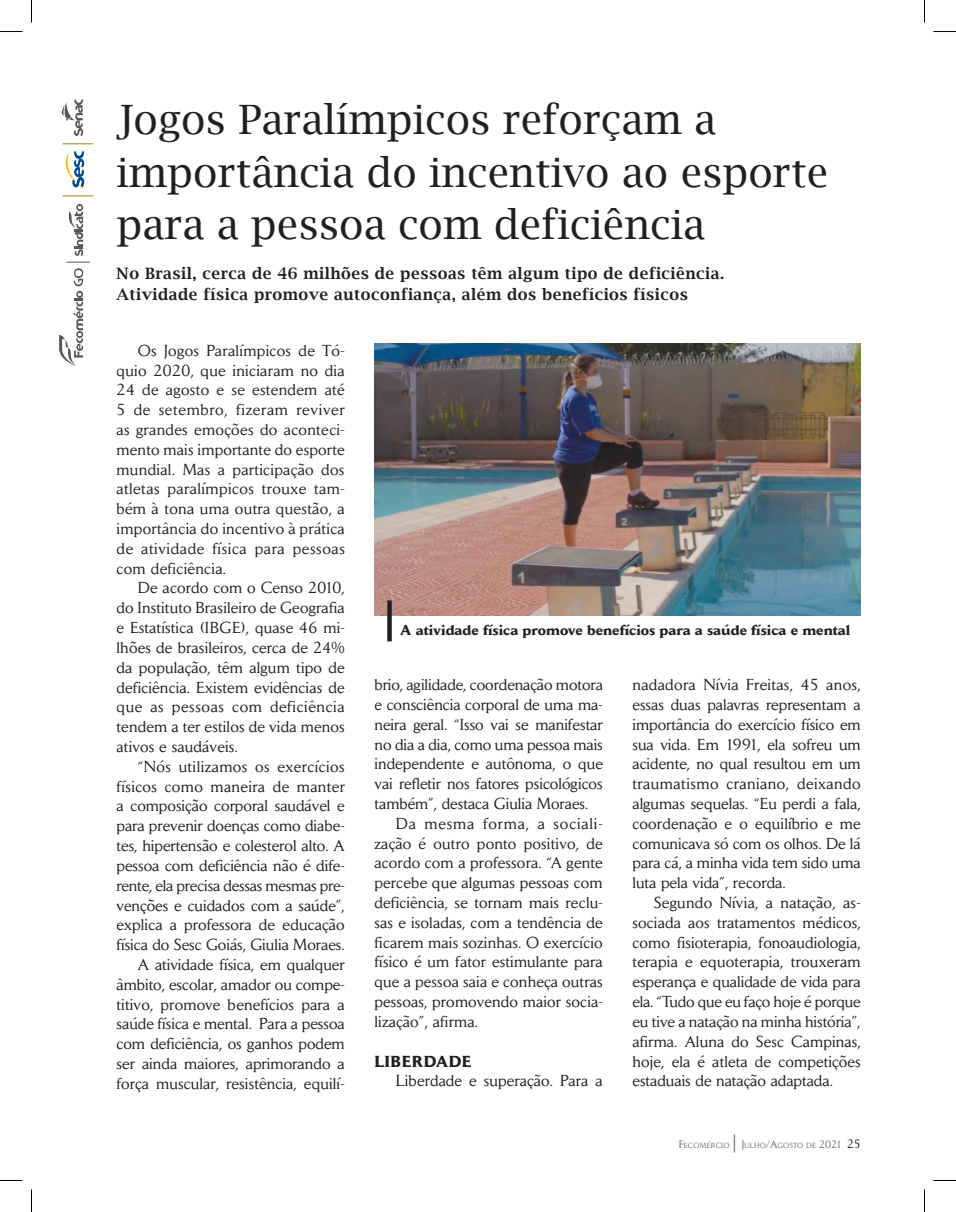
<style>
.page{position:relative;width:956px;height:1212px;background:#fff}
.page>*{position:absolute;margin:0;border:0;box-sizing:border-box;transform-origin:0 0}
.TITULO_OK{font:40.5px/52.5px "Lucida Bright";color:#231f20}
.TEXTO_OK{font:15.75px/19.8px "Daily News";letter-spacing:.005em;color:#231f20;text-align:justify}
.LEAD_OK{font:600 15.75px/21px "Lucida Bright";letter-spacing:.03em;color:#231f20}
.ENTRETITULO_OK{font:700 15.75px "Daily News";letter-spacing:.02em;color:#231f20}
.LEGENDA_OK{font:700 14.25px "Daily News";color:#231f20}
.RETRANCA_OK{font:7.35px "Daily News";letter-spacing:.02em;color:#6c6d70}
.s1{font-size:10.5px}
.s2{font-size:18px}
.s3{font-size:12px;color:#231f20}
</style>
<div class="page">
<svg style="left:62px;top:100px;width:21px;height:36px"></svg>
<svg style="left:69px;top:204px;width:14px;height:52px"></svg>
<svg style="left:59px;top:262px;width:31px;height:104px"></svg>
<svg style="left:65px;top:151px;width:19px;height:37px"></svg>
<hr style="left:63px;top:195px;width:30px;height:1px;background:#ab7e16">
<hr style="left:63px;top:143px;width:30px;height:1px;background:#ab7e16">
<img style="left:374px;top:343px;width:487px;height:272px">
<div style="left:387px;top:600px;width:5px;height:41px;background:#231f20"></div>
<svg style="left:0;top:31px;width:22px;height:1px"></svg>
<svg style="left:933px;top:31px;width:23px;height:1px"></svg>
<svg style="left:31px;top:0;width:1px;height:22px"></svg>
<svg style="left:31px;top:1189px;width:1px;height:22px"></svg>
<svg style="left:924px;top:0;width:1px;height:22px"></svg>
<svg style="left:924px;top:1189px;width:1px;height:22px"></svg>
<p class="TITULO_OK" style="left:117px;top:93px;width:713px">Jogos Paralímpicos reforçam a importância do incentivo ao esporte para a pessoa com deficiência</p>
<p class="LEAD_OK" style="left:117px;top:263px;width:609px">No Brasil, cerca de 46 milhões de pessoas têm algum tipo de deficiência.<br>Atividade física promove autoconfiança, além dos benefícios físicos</p>
<p class="TEXTO_OK" style="left:117px;top:340px;width:230px;text-indent:21px">Os Jogos Paralímpicos de Tó&shy;quio 2020, que iniciaram no dia 24 de agosto e se estendem até 5 de setembro, fizeram reviver as grandes emoções do aconteci&shy;mento mais importante do esporte mundial. Mas a participação dos atletas paralímpicos trouxe tam&shy;bém à tona uma outra questão, a importância do incentivo à prática de atividade física para pessoas com deficiência.</p>
<p class="TEXTO_OK" style="left:117px;top:578px;width:230px;text-indent:21px">De acordo com o Censo 2010, do Instituto Brasileiro de Geografia e Estatística (IBGE), quase 46 mi&shy;lhões de brasileiros, cerca de 24% da população, têm algum tipo de deficiência. Existem evidências de que as pessoas com deficiência tendem a ter estilos de vida menos ativos e saudáveis.</p>
<p class="TEXTO_OK" style="left:117px;top:756px;width:230px;text-indent:21px">“Nós utilizamos os exercícios físicos como maneira de manter a composição corporal saudável e para prevenir doenças como diabe&shy;tes, hipertensão e colesterol alto. A pessoa com deficiência não é dife&shy;rente, ela precisa dessas mesmas pre&shy;venções e cuidados com a saúde”, explica a professora de educação física do Sesc Goiás, Giulia Moraes.</p>
<p class="TEXTO_OK" style="left:117px;top:954px;width:230px;text-indent:21px">A atividade física, em qualquer âmbito, escolar, amador ou compe&shy;titivo, promove benefícios para a saúde física e mental. Para a pessoa com deficiência, os ganhos podem ser ainda maiores, aprimorando a força muscular, resistência, equilí-</p>
<p class="LEGENDA_OK" style="left:400px;top:621px;width:452px">A atividade física promove benefícios para a saúde física e mental</p>
<p class="TEXTO_OK" style="left:374px;top:674px;width:230px">brio, agilidade, coordenação motora e consciência corporal de uma ma&shy;neira geral. “Isso vai se manifestar no dia a dia, como uma pessoa mais independente e autônoma, o que vai refletir nos fatores psicológicos também”, destaca Giulia Moraes.</p>
<p class="TEXTO_OK" style="left:374px;top:813px;width:230px;text-indent:21px">Da mesma forma, a sociali&shy;zação é outro ponto positivo, de acordo com a professora. “A gente percebe que algumas pessoas com deficiência, se tornam mais reclu&shy;sas e isoladas, com a tendência de ficarem mais sozinhas. O exercício físico é um fator estimulante para que a pessoa saia e conheça outras pessoas, promovendo maior socia&shy;lização”, afirma.</p>
<p class="ENTRETITULO_OK" style="left:374px;top:1051px;width:98px">LIBERDADE</p>
<p class="TEXTO_OK" style="left:396px;top:1070px;width:208px">Liberdade e superação. Para a</p>
<p class="TEXTO_OK" style="left:632px;top:674px;width:230px">nadadora Nívia Freitas, 45 anos, essas duas palavras representam a importância do exercício físico em sua vida. Em 1991, ela sofreu um acidente, no qual resultou em um traumatismo craniano, deixando algumas sequelas. “Eu perdi a fala, coordenação e o equilíbrio e me comunicava só com os olhos. De lá para cá, a minha vida tem sido uma luta pela vida”, recorda.</p>
<p class="TEXTO_OK" style="left:632px;top:892px;width:230px;text-indent:21px">Segundo Nívia, a natação, as&shy;sociada aos tratamentos médicos, como fisioterapia, fonoaudiologia, terapia e equoterapia, trouxeram esperança e qualidade de vida para ela. “Tudo que eu faço hoje é porque eu tive a natação na minha história”, afirma. Aluna do Sesc Campinas, hoje, ela é atleta de competições estaduais de natação adaptada.</p>
<p class="RETRANCA_OK" style="left:679px;top:1140px;width:183px"><span class="s1">F</span>ECOMÉRCIO <span class="s2">|</span> <span class="s1">J</span>ULHO<span class="s1">/A</span>GOSTO DE <span class="s1">2021</span> <span class="s3">25</span></p>
</div>
